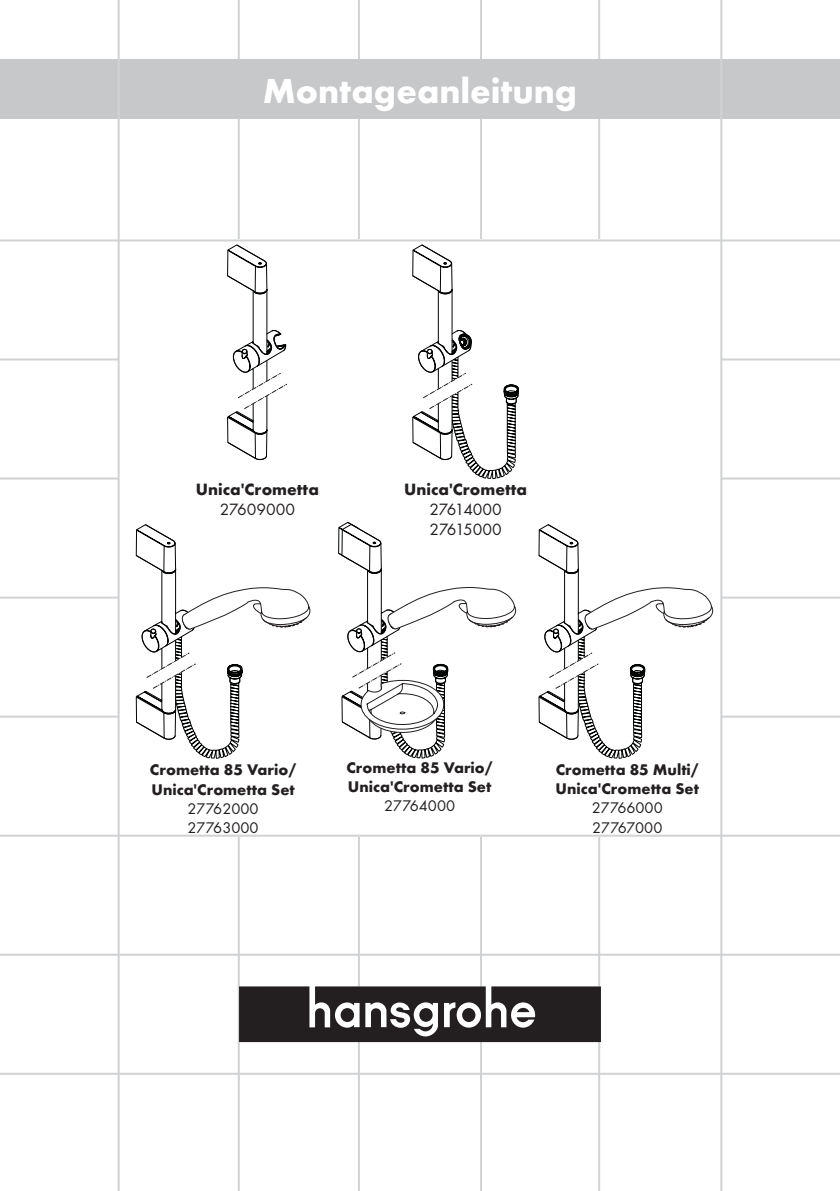
<style>
.page{position:relative;width:840px;height:1191px;background:#fff}
.page>*{position:absolute;margin:0;border:0;box-sizing:border-box;transform-origin:0 0}
.t1{font:700 36px "Futura TOT";color:#fff}
.t2{font:700 17px "Futura TOT";color:#231f20}
.t3{font:17px/20px "Futura TOT Boo";letter-spacing:-.025em;color:#231f20}
.t4{font:17px "Futura TOT Boo";color:#231f20}
.t5{font:700 16px/19.2px "Futura TOT";color:#231f20}
.t6{font:16px/19.2px "Futura TOT Boo";color:#231f20}
</style>
<div class="page">
<hr style="left:238px;top:0;width:2px;height:1191px;background:#d1d2d4">
<hr style="left:598px;top:0;width:2px;height:1191px;background:#d1d2d4">
<hr style="left:0;top:358px;width:839px;height:2px;background:#d1d2d4">
<hr style="left:0;top:715px;width:839px;height:2px;background:#d1d2d4">
<hr style="left:480px;top:0;width:2px;height:1191px;background:#d1d2d4">
<hr style="left:358px;top:0;width:2px;height:1191px;background:#d1d2d4">
<hr style="left:0;top:477px;width:839px;height:2px;background:#d1d2d4">
<hr style="left:0;top:596px;width:839px;height:2px;background:#d1d2d4">
<hr style="left:0;top:1072px;width:839px;height:2px;background:#d1d2d4">
<hr style="left:0;top:953px;width:839px;height:2px;background:#d1d2d4">
<div style="left:119px;top:239px;width:601px;height:597px;background:#fff"></div>
<svg style="left:538px;top:524px;width:174px;height:235px"></svg>
<svg style="left:136px;top:524px;width:174px;height:235px"></svg>
<div style="left:0;top:59px;width:839px;height:60px;background:#c7c8ca"></div>
<svg style="left:239px;top:986px;width:361px;height:56px;background:#474445"></svg>
<svg style="left:412px;top:244px;width:106px;height:235px"></svg>
<svg style="left:338px;top:522px;width:177px;height:236px"></svg>
<hr style="left:720px;top:0;width:2px;height:1191px;background:#d1d2d4">
<hr style="left:118px;top:0;width:2px;height:1191px;background:#d1d2d4">
<hr style="left:0;top:239px;width:839px;height:2px;background:#d1d2d4">
<hr style="left:0;top:834px;width:839px;height:2px;background:#d1d2d4">
<svg style="left:227px;top:244px;width:60px;height:216px"></svg>
<h1 class="t1" style="left:263px;top:68px;width:315px">Montageanleitung</h1>
<p class="t2" style="left:196px;top:479px;width:124px">Unica'Crometta</p>
<p class="t4" style="left:219px;top:499px;width:77px">27609000</p>
<p class="t2" style="left:404px;top:479px;width:124px">Unica'Crometta</p>
<p class="t3" style="left:429px;top:499px;width:74px">27614000<br>27615000</p>
<p class="t5" style="left:150px;top:760px;width:148px">Crometta 85 Vario/<br>Unica'Crometta Set</p>
<p class="t6" style="left:187px;top:799px;width:73px">27762000<br>27763000</p>
<p class="t5" style="left:346px;top:758px;width:148px">Crometta 85 Vario/<br>Unica'Crometta Set</p>
<p class="t6" style="left:384px;top:796px;width:73px">27764000</p>
<p class="t5" style="left:555px;top:760px;width:145px">Crometta 85 Multi/<br>Unica'Crometta Set</p>
<p class="t6" style="left:591px;top:798px;width:73px">27766000<br>27767000</p>
</div>
